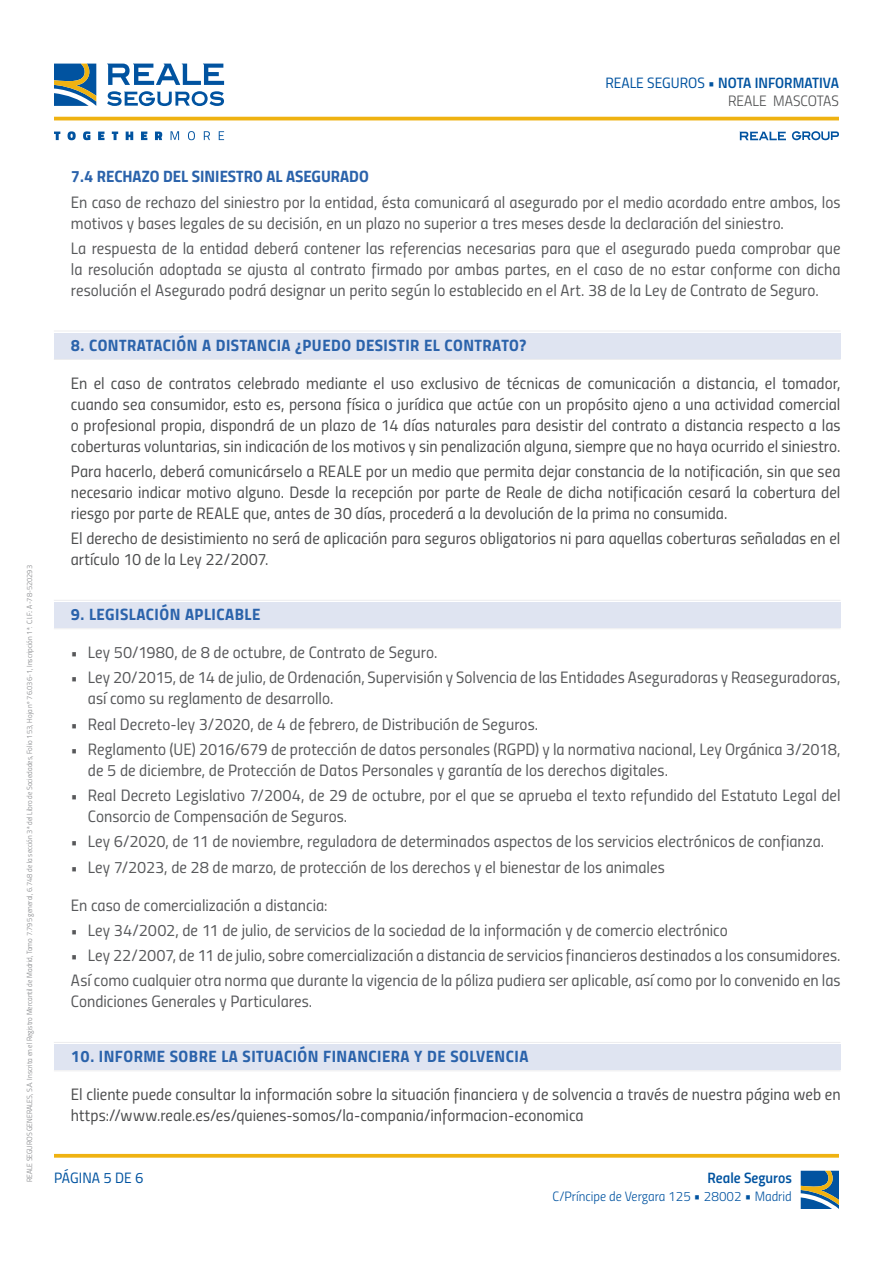
<style>
.page{position:relative;width:893px;height:1263px;background:#fff}
.page>*{position:absolute;margin:0;border:0;box-sizing:border-box;transform-origin:0 0}
.Estilo_de_párrafo_1{font:16.5px/21px "Titillium Regular Upright";color:#57585a}
.Estilo_de_párrafo_1-2{font:16.5px/21px "Titillium Regular Upright";color:#4b4c4d;text-align:justify}
.titulares{font:16.5px "Titillium Bold Upright";letter-spacing:.03em;color:#2b63ab}
.Estilo_de_párrafo_1-3{font:16.5px "Titillium Bold Upright";color:#2b63ab}
.t1{font:15px "Titillium Semibold Upright";color:#0153a0}
.t2{font:15px "Titillium Light Upright";color:#4b4c4d}
.t3{font:15px "Titillium Regular Upright";color:#0153a0}
.t4{font:13.5px "Titillium Light Upright";color:#0153a0}
.t5{font:7.5px "Titillium Light Upright";color:#808285}
.s1{font-family:"Titillium Regular Upright"}
.s2{font-size:15px}
.s3{font-family:"Titillium Semibold Upright";font-size:15px}
</style>
<div class="page">
<svg style="left:107px;top:64px;width:117px;height:21px"></svg>
<svg style="left:54px;top:64px;width:42px;height:42px;background:#507b8e"></svg>
<svg style="left:107px;top:91px;width:117px;height:15px"></svg>
<hr style="left:54px;top:117px;width:785px;height:3px;background:#efb211">
<svg style="left:54px;top:132px;width:6px;height:8px"></svg>
<svg style="left:68px;top:131px;width:8px;height:9px"></svg>
<svg style="left:83px;top:131px;width:7px;height:9px"></svg>
<svg style="left:98px;top:132px;width:6px;height:8px"></svg>
<svg style="left:112px;top:132px;width:6px;height:8px"></svg>
<svg style="left:126px;top:132px;width:7px;height:8px"></svg>
<svg style="left:141px;top:132px;width:6px;height:8px"></svg>
<svg style="left:155px;top:132px;width:7px;height:8px"></svg>
<svg style="left:171px;top:131px;width:8px;height:9px"></svg>
<svg style="left:188px;top:131px;width:7px;height:9px"></svg>
<svg style="left:204px;top:131px;width:6px;height:9px"></svg>
<svg style="left:219px;top:131px;width:5px;height:9px"></svg>
<svg style="left:739px;top:132px;width:47px;height:8px"></svg>
<svg style="left:792px;top:131px;width:47px;height:9px"></svg>
<svg style="left:801px;top:1171px;width:38px;height:38px"></svg>
<svg style="left:54px;top:1154px;width:785px;height:4px;background:#f0b824"></svg>
<div style="left:54px;top:333px;width:786px;height:25px;background:#dfe4f1"></div>
<hr style="left:54px;top:331px;width:786px;height:1px;background:#ececee">
<hr style="left:54px;top:359px;width:786px;height:1px;background:#ececee">
<div style="left:54px;top:602px;width:786px;height:25px;background:#dfe4f1"></div>
<hr style="left:54px;top:600px;width:786px;height:1px;background:#ececee">
<hr style="left:54px;top:628px;width:786px;height:1px;background:#ececee">
<div style="left:54px;top:1044px;width:786px;height:25px;background:#dfe4f1"></div>
<hr style="left:54px;top:1042px;width:786px;height:1px;background:#ececee">
<hr style="left:54px;top:1070px;width:786px;height:1px;background:#ececee">
<p class="t1" style="left:605px;top:71px;width:235px"><span class="s1">REALE SEGUROS</span> • NOTA INFORMATIVA</p>
<p class="t2" style="left:728px;top:89px;width:112px">REALE MASCOTAS</p>
<p class="t5" style="left:24px;top:1182px;width:619px;rotate:-90deg">REALE SEGUROS GENERALES, S.A. Inscrita en el Registro Mercantil de Madrid, Tomo 7.795 general, 6.748 de la sección 3ª del Libro de Sociedades, Folio 153, Hoja nº 76.036-1, Inscripción 1ª. C.I.F.: A-78-520293</p>
<p class="Estilo_de_párrafo_1-3" style="left:71px;top:164px;width:299px">7.4 RECHAZO DEL SINIESTRO AL ASEGURADO</p>
<p class="Estilo_de_párrafo_1" style="left:71px;top:191px;width:771px">En caso de rechazo del siniestro por la entidad, ésta comunicará al asegurado por el medio acordado entre ambos, los motivos y bases legales de su decisión, en un plazo no superior a tres meses desde la declaración del siniestro.</p>
<p class="Estilo_de_párrafo_1" style="left:71px;top:237px;width:771px;text-align:justify">La respuesta de la entidad deberá contener las referencias necesarias para que el asegurado pueda comprobar que la resolución adoptada se ajusta al contrato firmado por ambas partes, en el caso de no estar conforme con dicha resolución el Asegurado podrá designar un perito según lo establecido en el Art. 38 de la Ley de Contrato de Seguro.</p>
<p class="titulares" style="left:71px;top:332px;width:457px">8. CONTRATACIÓN A DISTANCIA ¿PUEDO DESISTIR EL CONTRATO?</p>
<p class="Estilo_de_párrafo_1-2" style="left:71px;top:372px;width:771px">En el caso de contratos celebrado mediante el uso exclusivo de técnicas de comunicación a distancia, el tomador, cuando sea consumidor, esto es, persona física o jurídica que actúe con un propósito ajeno a una actividad comercial o profesional propia, dispondrá de un plazo de 14 días naturales para desistir del contrato a distancia respecto a las coberturas voluntarias, sin indicación de los motivos y sin penalización alguna, siempre que no haya ocurrido el siniestro.</p>
<p class="Estilo_de_párrafo_1-2" style="left:71px;top:460px;width:771px">Para hacerlo, deberá comunicárselo a REALE por un medio que permita dejar constancia de la notificación, sin que sea necesario indicar motivo alguno. Desde la recepción por parte de Reale de dicha notificación cesará la cobertura del riesgo por parte de REALE que, antes de 30 días, procederá a la devolución de la prima no consumida.</p>
<p class="Estilo_de_párrafo_1-2" style="left:71px;top:527px;width:771px">El derecho de desistimiento no será de aplicación para seguros obligatorios ni para aquellas coberturas señaladas en el artículo 10 de la Ley 22/2007.</p>
<p class="titulares" style="left:71px;top:601px;width:191px">9. LEGISLACIÓN APLICABLE</p>
<p class="Estilo_de_párrafo_1" style="left:71px;top:641px;width:368px"><span class="s2">•</span> Ley 50/1980, de 8 de octubre, de Contrato de Seguro.</p>
<p class="Estilo_de_párrafo_1" style="left:88px;top:666px;width:754px;text-indent:-17px"><span class="s2">•</span> Ley 20/2015, de 14 de julio, de Ordenación, Supervisión y Solvencia de las Entidades Aseguradoras y Reaseguradoras, así como su reglamento de desarrollo.</p>
<p class="Estilo_de_párrafo_1" style="left:71px;top:712px;width:469px"><span class="s2">•</span> Real Decreto-ley 3/2020, de 4 de febrero, de Distribución de Seguros.</p>
<p class="Estilo_de_párrafo_1" style="left:88px;top:738px;width:754px;text-indent:-17px"><span class="s2">•</span> Reglamento (UE) 2016/679 de protección de datos personales (RGPD) y la normativa nacional, Ley Orgánica 3/2018, de 5 de diciembre, de Protección de Datos Personales y garantía de los derechos digitales.</p>
<p class="Estilo_de_párrafo_1" style="left:88px;top:784px;width:754px;text-indent:-17px"><span class="s2">•</span> Real Decreto Legislativo 7/2004, de 29 de octubre, por el que se aprueba el texto refundido del Estatuto Legal del<br>Consorcio de Compensación de Seguros.</p>
<p class="Estilo_de_párrafo_1" style="left:71px;top:830px;width:755px"><span class="s2">•</span> Ley 6/2020, de 11 de noviembre, reguladora de determinados aspectos de los servicios electrónicos de confianza.</p>
<p class="Estilo_de_párrafo_1" style="left:71px;top:855px;width:595px"><span class="s2">•</span> Ley 7/2023, de 28 de marzo, de protección de los derechos y el bienestar de los animales</p>
<p class="Estilo_de_párrafo_1" style="left:71px;top:893px;width:258px">En caso de comercialización a distancia:</p>
<p class="Estilo_de_párrafo_1" style="left:71px;top:919px;width:658px"><span class="s2">•</span> Ley 34/2002, de 11 de julio, de servicios de la sociedad de la información y de comercio electrónico</p>
<p class="Estilo_de_párrafo_1" style="left:71px;top:944px;width:771px"><span class="s2">•</span> Ley 22/2007, de 11 de julio, sobre comercialización a distancia de servicios financieros destinados a los consumidores.</p>
<p class="Estilo_de_párrafo_1" style="left:71px;top:969px;width:771px">Así como cualquier otra norma que durante la vigencia de la póliza pudiera ser aplicable, así como por lo convenido en las<br>Condiciones Generales y Particulares.</p>
<p class="titulares" style="left:71px;top:1043px;width:459px">10. INFORME SOBRE LA SITUACIÓN FINANCIERA Y DE SOLVENCIA</p>
<p class="Estilo_de_párrafo_1-2" style="left:71px;top:1083px;width:771px">El cliente puede consultar la información sobre la situación financiera y de solvencia a través de nuestra página web en https://www.reale.es/es/quienes-somos/la-compania/informacion-economica</p>
<p class="t3" style="left:54px;top:1166px;width:91px">PÁGINA 5 DE 6</p>
<p class="t1" style="left:707px;top:1166px;width:86px">Reale Seguros</p>
<p class="t4" style="left:553px;top:1186px;width:241px">C/Príncipe de Vergara 125 <span class="s3">•</span> 28002 <span class="s3">•</span> Madrid</p>
</div>
